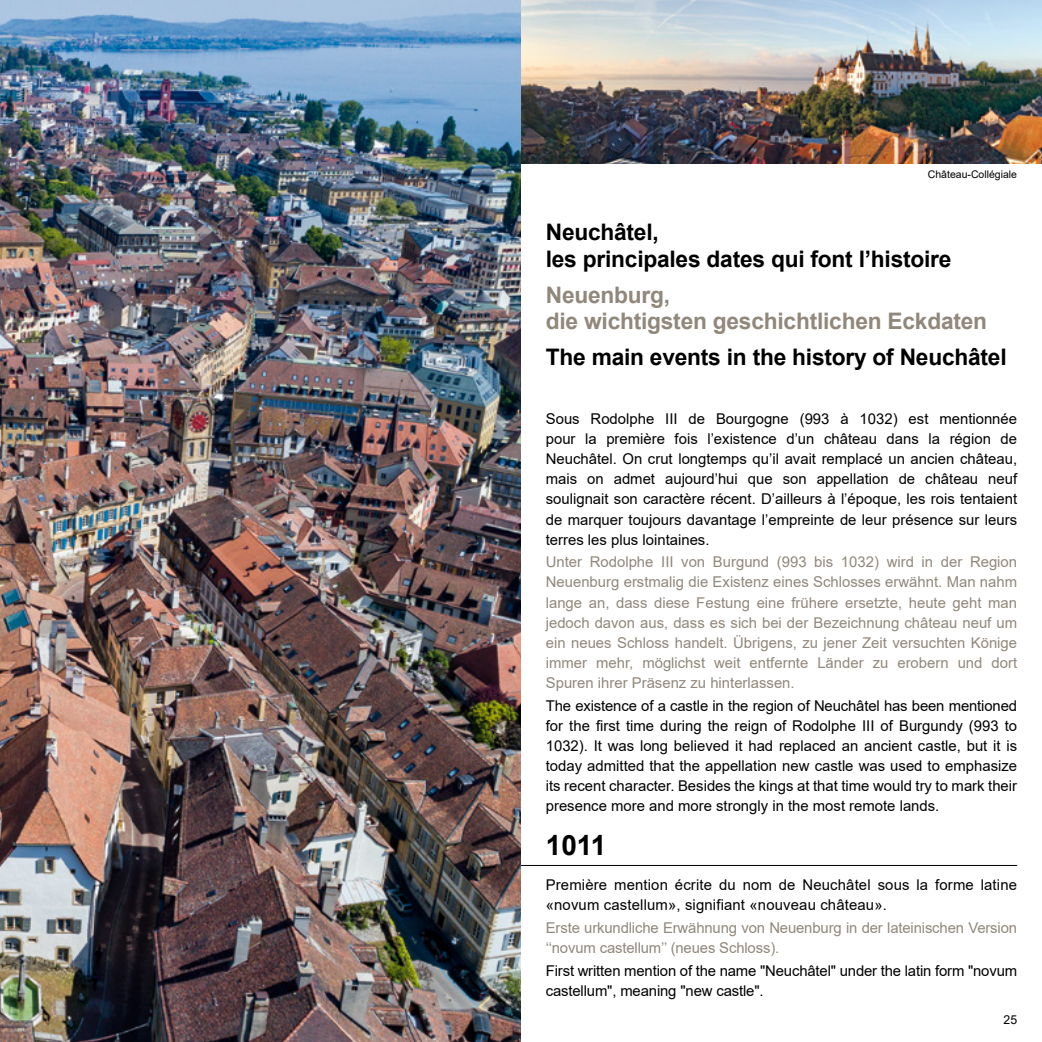
<style>
.page{position:relative;width:1042px;height:1042px;background:#fff}
.page>*{position:absolute;margin:0;border:0;box-sizing:border-box;transform-origin:0 0}
.t1{font:700 28px "Arial";color:#000}
.t2{font:700 22.75px/26.2px "Arial";letter-spacing:-.01em;color:#000}
.t3{font:700 22.75px/26.2px "Arial";letter-spacing:-.01em;color:#91877b}
.t4{font:14.88px/20.1px "Arial";color:#000;text-align:justify}
.t5{font:14.88px/20.1px "Arial";letter-spacing:-.01em;color:#91877b;text-align:justify}
.t6{font:12.25px "Arial";color:#000}
.t7{font:10.5px "Arial";color:#000}
</style>
<div class="page">
<img style="left:0;top:0;width:521px;height:1042px">
<hr style="left:521px;top:865px;width:496px;height:1px;background:#000">
<img style="left:521px;top:0;width:521px;height:164px">
<p class="t7" style="left:928px;top:167px;width:91px">Château-Collégiale</p>
<h2 class="t2" style="left:546px;top:219px;width:407px">Neuchâtel,<br>les principales dates qui font l’histoire</h2>
<h2 class="t3" style="left:546px;top:282px;width:443px">Neuenburg,<br>die wichtigsten geschichtlichen Eckdaten</h2>
<h2 class="t2" style="left:546px;top:344px;width:462px">The main events in the history of Neuchâtel</h2>
<p class="t4" style="left:546px;top:408px;width:473px">Sous Rodolphe III de Bourgogne (993 à 1032) est mentionnée pour la première fois l’existence d’un château dans la région de Neuchâtel. On crut longtemps qu’il avait remplacé un ancien château, mais on admet aujourd’hui que son appellation de château neuf soulignait son caractère récent. D’ailleurs à l’époque, les rois tentaient de marquer toujours davantage l’empreinte de leur présence sur leurs terres les plus lointaines.</p>
<p class="t5" style="left:546px;top:552px;width:473px">Unter Rodolphe III von Burgund (993 bis 1032) wird in der Region Neuenburg erstmalig die Existenz eines Schlosses erwähnt. Man nahm lange an, dass diese Festung eine frühere ersetzte, heute geht man jedoch davon aus, dass es sich bei der Bezeichnung château neuf um ein neues Schloss handelt. Übrigens, zu jener Zeit versuchten Könige immer mehr, möglichst weit entfernte Länder zu erobern und dort Spuren ihrer Präsenz zu hinterlassen.</p>
<p class="t4" style="left:546px;top:695px;width:473px">The existence of a castle in the region of Neuchâtel has been mentioned for the first time during the reign of Rodolphe III of Burgundy (993 to 1032). It was long believed it had replaced an ancient castle, but it is today admitted that the appellation new castle was used to emphasize its recent character. Besides the kings at that time would try to mark their presence more and more strongly in the most remote lands.</p>
<h1 class="t1" style="left:546px;top:825px;width:62px">1011</h1>
<p class="t4" style="left:546px;top:875px;width:473px">Première mention écrite du nom de Neuchâtel sous la forme latine «novum castellum», signifiant «nouveau château».</p>
<p class="t5" style="left:546px;top:917px;width:473px">Erste urkundliche Erwähnung von Neuenburg in der lateinischen Version ‘‘novum castellum’’ (neues Schloss).</p>
<p class="t4" style="left:546px;top:960px;width:473px">First written mention of the name "Neuchâtel" under the latin form "novum castellum", meaning "new castle".</p>
<p class="t6" style="left:1003px;top:1011px;width:15px">25</p>
</div>
